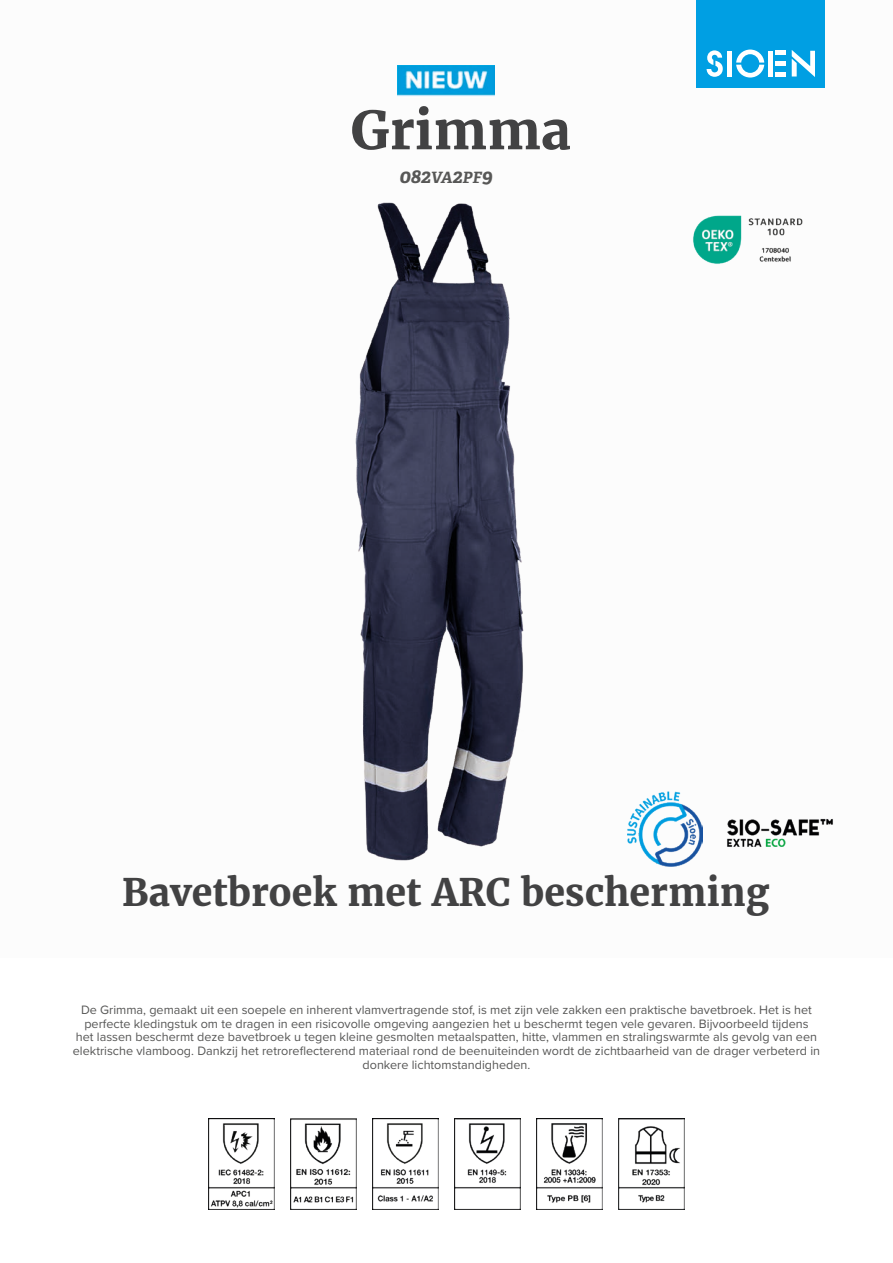
<style>
.page{position:relative;width:893px;height:1263px;background:#fff}
.page>*{position:absolute;margin:0;border:0;box-sizing:border-box;transform-origin:0 0}
.t1{font:700 52.5px "Merriweather";color:#424243}
.t2{font:700 37.5px "Merriweather";color:#424243}
.t3{font:italic 700 19.5px "Adelle";color:#575756}
.t4{font:12.6px/13.6px "Proxima Nova";color:#575756;text-align:center}
.s1{font-size:15.6px}
</style>
<div class="page">
<div style="left:697px;top:0;width:128px;height:88px;background:#009fe3"></div>
<svg style="left:707px;top:50px;width:16px;height:27px"></svg>
<svg style="left:736px;top:50px;width:28px;height:28px"></svg>
<div style="left:727px;top:51px;width:5px;height:26px;background:#fff"></div>
<div style="left:768px;top:51px;width:5px;height:26px;background:#fff"></div>
<div style="left:775px;top:72px;width:11px;height:5px;background:#fff"></div>
<div style="left:775px;top:61px;width:11px;height:5px;background:#fff"></div>
<hr style="left:775px;top:51px;width:11px;height:4px;background:#fff">
<svg style="left:792px;top:50px;width:23px;height:27px"></svg>
<img style="left:727px;top:818px;width:106px;height:29px">
<img style="left:686px;top:806px;width:17px;height:57px">
<img style="left:693px;top:215px;width:110px;height:49px">
<img style="left:208px;top:1118px;width:66px;height:92px">
<img style="left:290px;top:1118px;width:66px;height:92px">
<img style="left:372px;top:1118px;width:66px;height:92px">
<img style="left:454px;top:1118px;width:67px;height:92px">
<img style="left:536px;top:1118px;width:67px;height:92px">
<img style="left:618px;top:1118px;width:67px;height:92px">
<img style="left:355px;top:202px;width:331px;height:665px">
<img style="left:397px;top:65px;width:98px;height:32px">
<h1 class="t1" style="left:350px;top:95px;width:222px">Grimma</h1>
<h3 class="t3" style="left:399px;top:164px;width:95px">082<span class="s1">VA</span>2<span class="s1">PF</span>9</h3>
<h2 class="t2" style="left:122px;top:867px;width:649px">Bavetbroek met ARC bescherming</h2>
<p class="t4" style="left:73px;top:1002px;width:749px">De Grimma, gemaakt uit een soepele en inherent vlamvertragende stof, is met zijn vele zakken een praktische bavetbroek. Het is het perfecte kledingstuk om te dragen in een risicovolle omgeving aangezien het u beschermt tegen vele gevaren. Bijvoorbeeld tijdens<br>het lassen beschermt deze bavetbroek u tegen kleine gesmolten metaalspatten, hitte, vlammen en stralingswarmte als gevolg van een elektrische vlamboog. Dankzij het retroreflecterend materiaal rond de beenuiteinden wordt de zichtbaarheid van de drager verbeterd in donkere lichtomstandigheden.</p>
</div>
